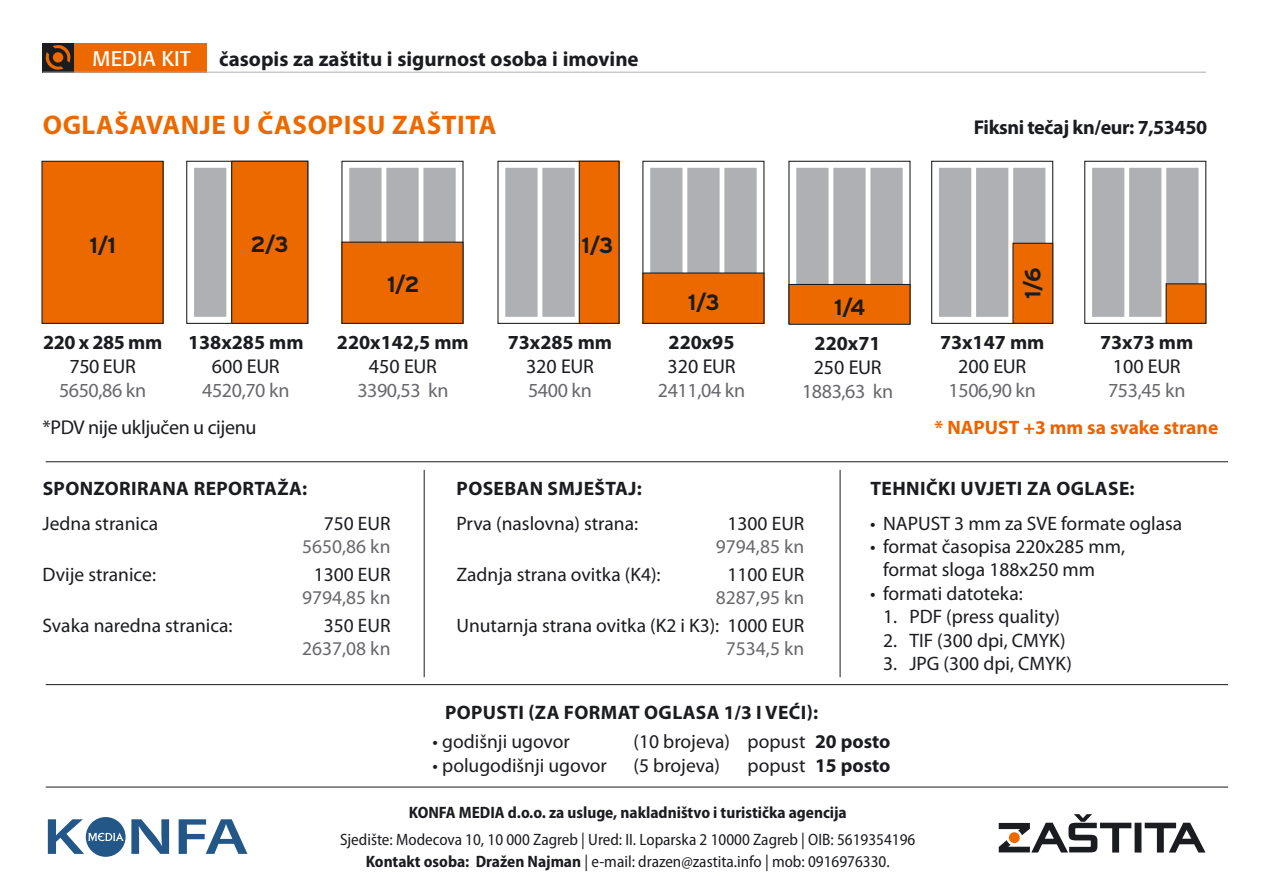
<style>
.page{position:relative;width:1263px;height:893px;background:#fff}
.page>*{position:absolute;margin:0;border:0;box-sizing:border-box;transform-origin:0 0}
.t1{font:700 27px "Myriad Pro";letter-spacing:.02em;color:#ec6900}
.t2{font:700 22.05px "Interstate Bld";color:#1b1c20}
.t3{font:700 21px "Myriad Pro";color:#1b1c20}
.t4{font:21px "Formata Rg Regular SCOST";color:#fff}
.t5{font:20.1px "Myriad Pro";letter-spacing:-.02em;color:#1b1c20}
.t6{font:20.1px "Myriad Pro";letter-spacing:-.02em;color:#68676c}
.t7{font:700 20.1px "Myriad Pro";color:#1b1c20}
.t8{font:700 20.1px "Myriad Pro";letter-spacing:-.02em;color:#1b1c20}
.t9{font:19.5px/23.4px "Myriad Pro";color:#1b1c20}
.t10{font:700 19.5px "Myriad Pro";letter-spacing:.02em;color:#1b1c20}
.t11{font:19.5px "Myriad Pro";color:#68676c}
.t12{font:700 19.5px "Myriad Pro";color:#ec6400}
.t13{font:semi-condensed 16.5px/22.5px "Myriad Pro";color:#1b1c20;text-align:center}
.t14{font:700 semi-condensed 16.5px "Myriad Pro";color:#1b1c20}
.s1{font-weight:700}
.s2{font-weight:400}
</style>
<div class="page">
<div style="left:43px;top:43px;width:164px;height:30px;background:#ec6900"></div>
<svg style="left:43px;top:43px;width:31px;height:29px"></svg>
<hr style="left:43px;top:72px;width:1163px;height:1px;background:#aeafb2">
<svg style="left:46px;top:45px;width:25px;height:25px"></svg>
<div style="left:341px;top:161px;width:122px;height:163px;border:1px solid #1b1c20"></div>
<svg style="left:349px;top:168px;width:107px;height:74px;background:#b5b6b9"></svg>
<div style="left:342px;top:242px;width:121px;height:81px;background:#ec6900"></div>
<div style="left:341px;top:242px;width:122px;height:82px;border:1px solid #1b1c20"></div>
<div style="left:497px;top:161px;width:122px;height:163px;border:1px solid #1b1c20"></div>
<svg style="left:505px;top:168px;width:74px;height:149px;background:#b9babc"></svg>
<div style="left:579px;top:161px;width:40px;height:162px;background:#ec6900"></div>
<div style="left:579px;top:161px;width:40px;height:163px;border:1px solid #1b1c20"></div>
<div style="left:642px;top:161px;width:122px;height:163px;border:1px solid #1b1c20"></div>
<svg style="left:650px;top:168px;width:107px;height:104px;background:#b6b7ba"></svg>
<div style="left:643px;top:273px;width:121px;height:50px;background:#ec6900"></div>
<div style="left:642px;top:272px;width:122px;height:52px;border:1px solid #1b1c20"></div>
<div style="left:42px;top:161px;width:121px;height:162px;background:#ec6900"></div>
<div style="left:41px;top:161px;width:123px;height:163px;border:1px solid #1b1c20"></div>
<div style="left:186px;top:161px;width:122px;height:163px;border:1px solid #1b1c20"></div>
<div style="left:194px;top:168px;width:33px;height:149px;background:#afb0b3"></div>
<div style="left:232px;top:161px;width:76px;height:162px;background:#ec6900"></div>
<div style="left:231px;top:161px;width:77px;height:163px;border:1px solid #1b1c20"></div>
<div style="left:788px;top:161px;width:122px;height:163px;border:1px solid #1b1c20"></div>
<svg style="left:796px;top:168px;width:107px;height:116px;background:#b6b7ba"></svg>
<div style="left:789px;top:284px;width:121px;height:40px;background:#ec6900"></div>
<div style="left:788px;top:284px;width:122px;height:41px;border:1px solid #1b1c20"></div>
<div style="left:931px;top:161px;width:122px;height:163px;border:1px solid #1b1c20"></div>
<svg style="left:939px;top:168px;width:106px;height:149px;background:#b7b7ba"></svg>
<div style="left:1013px;top:243px;width:40px;height:80px;background:#ec6900"></div>
<div style="left:1012px;top:243px;width:41px;height:81px;border:1px solid #1b1c20"></div>
<div style="left:1084px;top:161px;width:122px;height:163px;border:1px solid #1b1c20"></div>
<svg style="left:1092px;top:168px;width:106px;height:149px;background:#b6b7ba"></svg>
<div style="left:1166px;top:284px;width:40px;height:39px;background:#ec6900"></div>
<div style="left:1165px;top:283px;width:41px;height:41px;border:1px solid #1b1c20"></div>
<svg style="left:131px;top:819px;width:38px;height:35px"></svg>
<svg style="left:179px;top:819px;width:68px;height:35px"></svg>
<svg style="left:86px;top:817px;width:40px;height:40px"></svg>
<svg style="left:48px;top:819px;width:76px;height:35px"></svg>
<svg style="left:999px;top:814px;width:206px;height:38px"></svg>
<hr style="left:424px;top:470px;width:1px;height:207px;background:#1b1c20">
<hr style="left:840px;top:470px;width:1px;height:207px;background:#1b1c20">
<hr style="left:46px;top:684px;width:1182px;height:1px;background:#1b1c20">
<hr style="left:46px;top:461px;width:1182px;height:1px;background:#1b1c20">
<hr style="left:46px;top:787px;width:1182px;height:1px;background:#1b1c20">
<p class="t4" style="left:92px;top:45px;width:100px">MEDIA KIT</p>
<p class="t3" style="left:219px;top:45px;width:421px">časopis za zaštitu i sigurnost osoba i imovine</p>
<h1 class="t1" style="left:43px;top:107px;width:452px">OGLAŠAVANJE u časopisu zaštita</h1>
<p class="t2" style="left:89px;top:233px;width:28px">1/1</p>
<p class="t2" style="left:251px;top:232px;width:40px">2/3</p>
<p class="t7" style="left:43px;top:329px;width:121px">220 x 285 mm</p>
<p class="t5" style="left:70px;top:354px;width:68px">750 EUR</p>
<p class="t6" style="left:59px;top:378px;width:89px">5650,86 kn</p>
<p class="t7" style="left:188px;top:329px;width:117px">138x285 mm</p>
<p class="t5" style="left:212px;top:354px;width:69px">600 EUR</p>
<p class="t6" style="left:202px;top:378px;width:89px">4520,70 kn</p>
<p class="t2" style="left:387px;top:272px;width:34px">1/2</p>
<p class="t7" style="left:337px;top:329px;width:133px">220x142,5 mm</p>
<p class="t5" style="left:369px;top:354px;width:69px">450 EUR</p>
<p class="t6" style="left:357px;top:378px;width:93px">3390,53 kn</p>
<p class="t2" style="left:582px;top:233px;width:33px">1/3</p>
<p class="t7" style="left:508px;top:329px;width:106px">73x285 mm</p>
<p class="t5" style="left:526px;top:354px;width:69px">320 EUR</p>
<p class="t6" style="left:528px;top:378px;width:65px">5400 kn</p>
<p class="t2" style="left:688px;top:290px;width:33px">1/3</p>
<p class="t7" style="left:668px;top:329px;width:67px">220x95</p>
<p class="t5" style="left:668px;top:354px;width:69px">320 EUR</p>
<p class="t6" style="left:658px;top:378px;width:89px">2411,04 kn</p>
<p class="t8" style="left:974px;top:114px;width:235px">Fiksni tečaj kn/eur: 7,53450</p>
<p class="t2" style="left:834px;top:295px;width:33px">1/4</p>
<p class="t7" style="left:815px;top:330px;width:67px">220x71</p>
<p class="t5" style="left:814px;top:355px;width:69px">250 EUR</p>
<p class="t6" style="left:802px;top:379px;width:93px">1883,63 kn</p>
<p class="t2" style="left:1020px;top:299px;width:33px;rotate:-90deg">1/6</p>
<p class="t7" style="left:940px;top:329px;width:106px">73x147 mm</p>
<p class="t5" style="left:958px;top:354px;width:69px">200 EUR</p>
<p class="t6" style="left:948px;top:378px;width:89px">1506,90 kn</p>
<p class="t7" style="left:1100px;top:329px;width:95px">73x73 mm</p>
<p class="t5" style="left:1113px;top:354px;width:69px">100 EUR</p>
<p class="t6" style="left:1108px;top:378px;width:79px">753,45 kn</p>
<p class="t5" style="left:43px;top:415px;width:215px">*PDV nije uključen u cijenu</p>
<p class="t12" style="left:934px;top:415px;width:52px">* NAPUST</p>
<p class="t12" style="left:1023px;top:415px;width:196px">+3 mm sa svake strane</p>
<p class="t10" style="left:43px;top:476px;width:121px">Sponzorirana</p>
<p class="t10" style="left:194px;top:476px;width:115px">reportaža:</p>
<p class="t9" style="left:43px;top:511px;width:117px">Jedna stranica</p>
<p class="t9" style="left:324px;top:511px;width:68px">750 EUR</p>
<p class="t11" style="left:302px;top:534px;width:90px">5650,86 kn</p>
<p class="t9" style="left:43px;top:562px;width:115px">Dvije stranice:</p>
<p class="t9" style="left:314px;top:562px;width:78px">1300 EUR</p>
<p class="t11" style="left:302px;top:585px;width:90px">9794,85 kn</p>
<p class="t9" style="left:43px;top:613px;width:192px">Svaka naredna stranica:</p>
<p class="t9" style="left:324px;top:613px;width:68px">350 EUR</p>
<p class="t11" style="left:302px;top:636px;width:90px">2637,08 kn</p>
<p class="t10" style="left:457px;top:476px;width:187px">Poseban smještaj:</p>
<p class="t9" style="left:456px;top:511px;width:183px">Prva (naslovna) strana:</p>
<p class="t9" style="left:728px;top:511px;width:78px">1300 EUR</p>
<p class="t11" style="left:716px;top:534px;width:90px">9794,85 kn</p>
<p class="t9" style="left:456px;top:562px;width:206px">Zadnja strana ovitka (K4):</p>
<p class="t9" style="left:728px;top:562px;width:78px">1100 EUR</p>
<p class="t11" style="left:716px;top:585px;width:90px">8287,95 kn</p>
<p class="t9" style="left:456px;top:613px;width:349px">Unutarnja strana ovitka (K2 i K3): 1000 EUR</p>
<p class="t11" style="left:726px;top:636px;width:80px">7534,5 kn</p>
<p class="t10" style="left:870px;top:476px;width:200px">Tehnički uvjeti za ogla</p>
<p class="t10" style="left:1108px;top:476px;width:28px">se:</p>
<p class="t9" style="left:870px;top:511px;width:313px">• NAPUST 3 mm za SVE formate oglasa</p>
<p class="t9" style="left:883px;top:534px;width:243px;text-indent:-13px">• format časopisa 220x285 mm, format sloga 188x250 mm</p>
<p class="t9" style="left:870px;top:581px;width:154px">• formati datoteka:</p>
<p class="t9" style="left:883px;top:605px;width:179px">1. PDF (press quality)</p>
<p class="t9" style="left:883px;top:628px;width:184px">2. TIF (300 dpi, CMYK)</p>
<p class="t9" style="left:883px;top:651px;width:191px">3. JPG (300 dpi, CMYK)</p>
<p class="t10" style="left:445px;top:699px;width:38px">POPUSTI</p>
<p class="t10" style="left:528px;top:699px;width:130px">(za format ogla</p>
<p class="t10" style="left:696px;top:699px;width:124px">sa 1/3 i veći):</p>
<p class="t9" style="left:433px;top:730px;width:139px">• godišnji ugovor</p>
<p class="t9" style="left:634px;top:730px;width:258px">(10 brojeva) popust <span class="s1">20 posto</span></p>
<p class="t9" style="left:433px;top:753px;width:176px">• polugodišnji ugovor</p>
<p class="t9" style="left:634px;top:753px;width:88px">(5 brojeva)</p>
<p class="t10" style="left:748px;top:752px;width:144px"><span class="s2">popust</span> 15 posto</p>
<p class="t14" style="left:409px;top:802px;width:439px">KONFA MEDIA d.o.o. za usluge, nakladništvo i turistička agencija</p>
<p class="t13" style="left:340px;top:828px;width:577px">Sjedište: Modecova 10, 10 000 Zagreb | Ured: II. Loparska 2 10000 Zagreb | OIB: 5619354196<br><span class="s1">Kontakt osoba: Dražen Najman</span> | e-mail: drazen@zastita.info | mob: 0916976330.</p>
</div>
